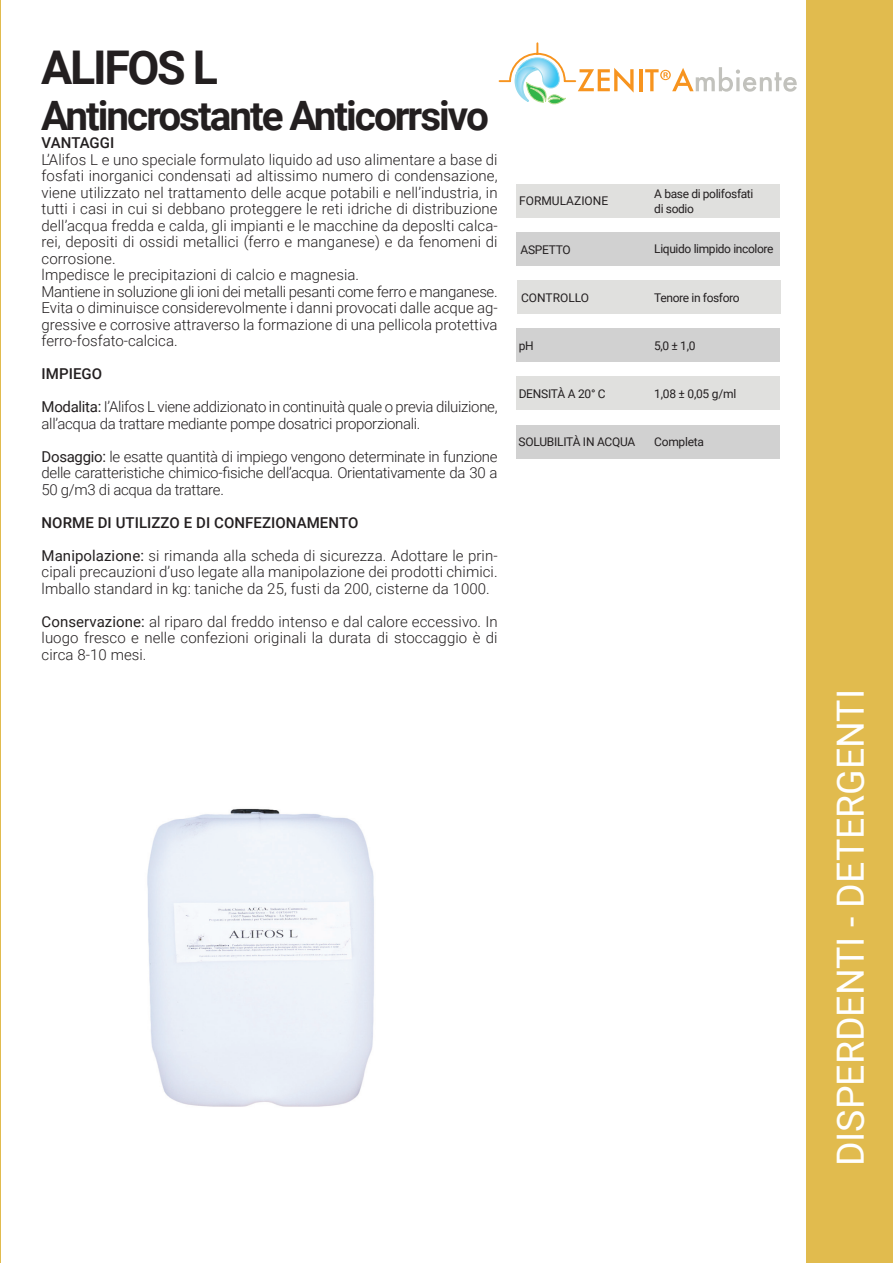
<style>
.page{position:relative;width:893px;height:1263px;background:#fff}
.page>*{position:absolute;margin:0;border:0;box-sizing:border-box;transform-origin:0 0}
.t1{font:700 46.5px "Roboto";letter-spacing:-.05em;color:#231f20}
.t2{font:700 40.5px "Roboto";letter-spacing:-.05em;color:#231f20}
.t3{font:37.5px "Roboto";color:#fff}
.t4{font:300 15px/16.5px "Roboto";letter-spacing:-.005em;color:#231f20;text-align:justify}
.t5{font:500 15px "Roboto";letter-spacing:.005em;color:#231f20}
.t6{font:12px "Roboto";letter-spacing:-.03em;color:#231f20}
.t7{font:12px "Roboto";color:#231f20}
.s1{font-weight:400}
</style>
<div class="page">
<hr style="left:639px;top:69px;width:3px;height:22px;background:#f7941f">
<svg style="left:645px;top:67px;width:152px;height:25px"></svg>
<svg style="left:498px;top:42px;width:136px;height:63px"></svg>
<div style="left:807px;top:0;width:86px;height:1263px;background:#e1bb4e"></div>
<hr style="left:0;top:0;width:1px;height:1263px;background:#e1bb4e">
<div style="left:516px;top:184px;width:263px;height:34px;background:#e0e0de"></div>
<div style="left:517px;top:232px;width:263px;height:34px;background:#d1d1d1"></div>
<div style="left:517px;top:280px;width:263px;height:34px;background:#e0e0de"></div>
<div style="left:516px;top:328px;width:263px;height:34px;background:#d1d1d1"></div>
<div style="left:516px;top:376px;width:263px;height:34px;background:#e0e0de"></div>
<div style="left:516px;top:425px;width:263px;height:33px;background:#d1d1d1"></div>
<img style="left:147px;top:808px;width:227px;height:299px">
<p class="t1" style="left:41px;top:35px;width:178px">ALIFOS L</p>
<p class="t2" style="left:41px;top:87px;width:449px">Antincrostante Anticorrsivo</p>
<p class="t5" style="left:42px;top:132px;width:74px">VANTAGGI</p>
<p class="t4" style="left:42px;top:150px;width:458px">L’Alifos L e uno speciale formulato liquido ad uso alimentare a base di fosfati inorganici condensati ad altissimo numero di condensazione, viene utilizzato nel trattamento delle acque potabili e nell’industria, in tutti i casi in cui si debbano proteggere le reti idriche di distribuzione dell’acqua fredda e calda, gli impianti e le macchine da deposlti calca&shy;rei, depositi di ossidi metallici (ferro e manganese) e da fenomeni di corrosione.</p>
<p class="t4" style="left:42px;top:266px;width:319px">lmpedisce le precipitazioni di calcio e magnesia.</p>
<p class="t4" style="left:42px;top:282px;width:458px">Mantiene in soluzione gli ioni dei metalli pesanti come ferro e manganese.</p>
<p class="t4" style="left:42px;top:299px;width:458px">Evita o diminuisce considerevolmente i danni provocati dalle acque ag&shy;gressive e corrosive attraverso la formazione di una pellicola protettiva ferro-fosfato-calcica.</p>
<p class="t5" style="left:42px;top:363px;width:62px">IMPIEGO</p>
<p class="t4" style="left:42px;top:398px;width:457px"><span class="s1">Modalita:</span> I’Alifos L viene addizionato in continuità quale o previa diluizione, all’acqua da trattare mediante pompe dosatrici proporzionali.</p>
<p class="t4" style="left:42px;top:447px;width:458px"><span class="s1">Dosaggio:</span> le esatte quantità di impiego vengono determinate in funzione delle caratteristiche chimico-fisiche dell’acqua. Orientativamente da 30 a 50 g/m3 di acqua da trattare.</p>
<p class="t5" style="left:42px;top:512px;width:318px">NORME DI UTILIZZO E DI CONFEZIONAMENTO</p>
<p class="t4" style="left:42px;top:546px;width:458px"><span class="s1">Manipolazione:</span> si rimanda alla scheda di sicurezza. Adottare le prin&shy;cipali precauzioni d’uso legate alla manipolazione dei prodotti chimici. lmballo standard in kg: taniche da 25, fusti da 200, cisterne da 1000.</p>
<p class="t4" style="left:42px;top:612px;width:458px"><span class="s1">Conservazione:</span> al riparo dal freddo intenso e dal calore eccessivo. In luogo fresco e nelle confezioni originali la durata di stoccaggio è di circa 8-10 mesi.</p>
<p class="t7" style="left:519px;top:193px;width:91px">FORMULAZIONE</p>
<p class="t6" style="left:521px;top:241px;width:52px">ASPETTO</p>
<p class="t7" style="left:521px;top:289px;width:70px">CONTROLLO</p>
<p class="t6" style="left:519px;top:337px;width:16px">pH</p>
<p class="t6" style="left:519px;top:385px;width:89px">DENSITÀ A 20° C</p>
<p class="t6" style="left:654px;top:186px;width:101px">A base di polifosfati</p>
<p class="t6" style="left:654px;top:200px;width:41px">di sodio</p>
<p class="t6" style="left:654px;top:241px;width:121px">Liquido limpido incolore</p>
<p class="t6" style="left:654px;top:289px;width:87px">Tenore in fosforo</p>
<p class="t6" style="left:654px;top:337px;width:43px">5,0 ± 1,0</p>
<p class="t6" style="left:654px;top:385px;width:83px">1,08 ± 0,05 g/ml</p>
<p class="t6" style="left:519px;top:433px;width:118px">SOLUBILITÀ IN ACQUA</p>
<p class="t6" style="left:654px;top:433px;width:51px">Completa</p>
<h3 class="t3" style="left:824px;top:1166px;width:479px;rotate:-90deg">DISPERDENTI - DETERGENTI</h3>
</div>
